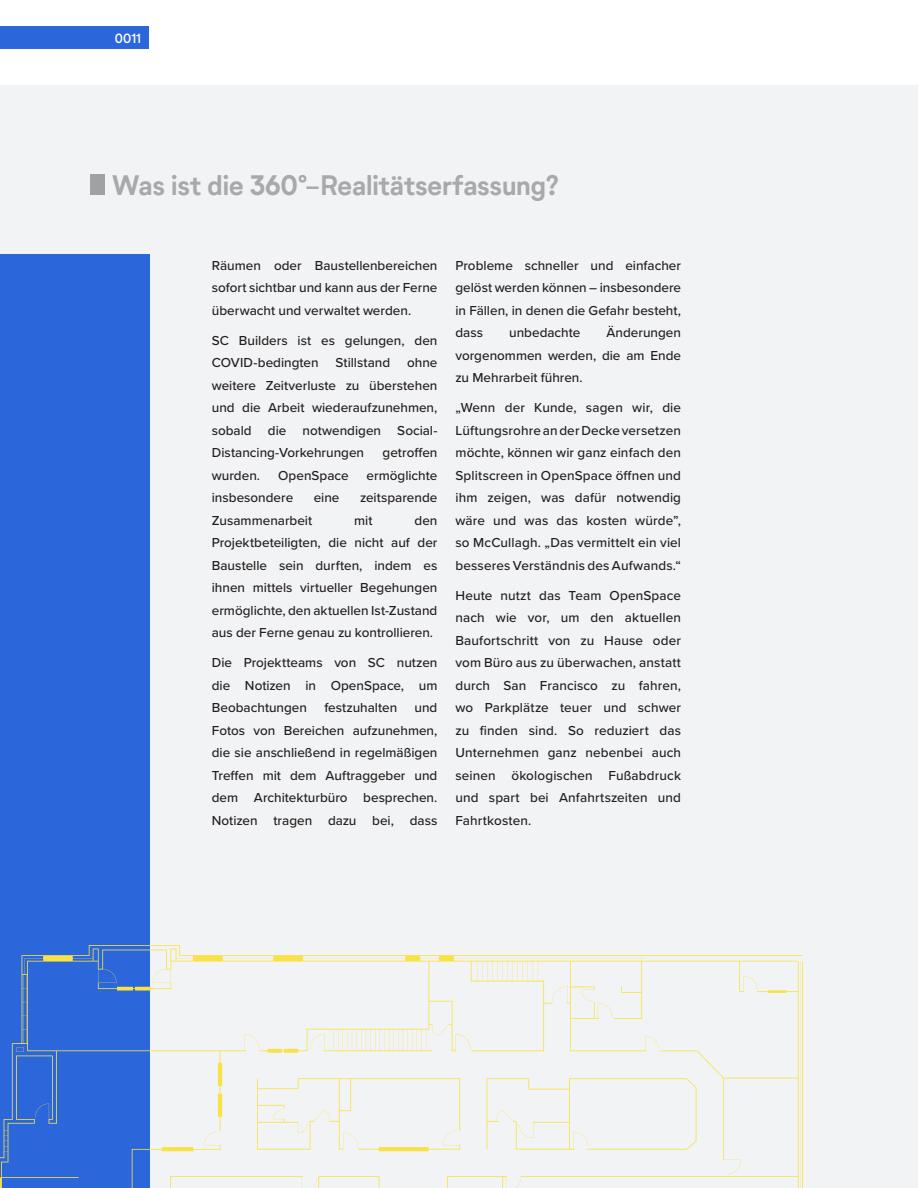
<style>
.page{position:relative;width:918px;height:1188px;background:#fff}
.page>*{position:absolute;margin:0;border:0;box-sizing:border-box;transform-origin:0 0}
.Headline_27_31_Left{font:700 27px "Neutrif Studio";letter-spacing:-.015em;color:#a8a9ad}
.Copy_Text_08_14_Full{font:500 13.5px/22.5px "Proxima Nova";color:#231f20;text-align:justify}
.t1{font:500 12.75px "Neutrif Studio";color:#fff}
</style>
<div class="page">
<div style="left:896px;top:87px;width:22px;height:1101px;background:#f2f3f4"></div>
<div style="left:0;top:85px;width:917px;height:1103px;background:#f2f3f4"></div>
<div style="left:0;top:255px;width:149px;height:933px;background:#2b66db"></div>
<svg style="left:0;top:945px;width:802px;height:243px"></svg>
<div style="left:16px;top:1047px;width:8px;height:5px;background:#6489b0"></div>
<svg style="left:17px;top:1048px;width:6px;height:3px"></svg>
<svg style="left:152px;top:962px;width:651px;height:226px"></svg>
<svg style="left:257px;top:1078px;width:203px;height:73px"></svg>
<svg style="left:487px;top:1078px;width:209px;height:72px"></svg>
<div style="left:90px;top:174px;width:15px;height:21px;background:#9fa1a5"></div>
<div style="left:0;top:26px;width:149px;height:23px;background:#2b66db"></div>
<p class="t1" style="left:115px;top:30px;width:28px">0011</p>
<p class="Headline_27_31_Left" style="left:112px;top:169px;width:449px">Was ist die 360°-Realitätserfassung?</p>
<p class="Copy_Text_08_14_Full" style="left:212px;top:254px;width:227px">Räumen oder Baustellenbereichen sofort sichtbar und kann aus der Ferne überwacht und verwaltet werden.</p>
<p class="Copy_Text_08_14_Full" style="left:212px;top:329px;width:227px">SC Builders ist es gelungen, den COVID-bedingten Stillstand ohne weitere Zeitverluste zu überstehen und die Arbeit wiederaufzunehmen, sobald die notwendigen Social-Distancing-Vorkehrungen</p>
<p class="Copy_Text_08_14_Full" style="left:383px;top:441px;width:56px">getroffen</p>
<p class="Copy_Text_08_14_Full" style="left:212px;top:464px;width:50px">wurden.</p>
<p class="Copy_Text_08_14_Full" style="left:278px;top:464px;width:72px">OpenSpace</p>
<p class="Copy_Text_08_14_Full" style="left:367px;top:464px;width:72px">ermöglichte</p>
<p class="Copy_Text_08_14_Full" style="left:212px;top:486px;width:83px">insbesondere</p>
<p class="Copy_Text_08_14_Full" style="left:314px;top:486px;width:27px">eine</p>
<p class="Copy_Text_08_14_Full" style="left:360px;top:486px;width:79px">zeitsparende</p>
<p class="Copy_Text_08_14_Full" style="left:212px;top:509px;width:102px">Zusammenarbeit</p>
<p class="Copy_Text_08_14_Full" style="left:354px;top:509px;width:20px">mit</p>
<p class="Copy_Text_08_14_Full" style="left:212px;top:509px;width:227px;text-indent:203px">den Projektbeteiligten, die nicht auf der Baustelle sein durften, indem es ihnen mittels virtueller Begehungen ermöglichte, den aktuellen Ist-Zustand aus der Ferne genau zu kontrollieren.</p>
<p class="Copy_Text_08_14_Full" style="left:212px;top:651px;width:227px">Die Projektteams von SC nutzen die Notizen in OpenSpace, um Beobachtungen</p>
<p class="Copy_Text_08_14_Full" style="left:324px;top:696px;width:74px">festzuhalten</p>
<p class="Copy_Text_08_14_Full" style="left:212px;top:696px;width:227px;text-indent:203px">und Fotos von Bereichen aufzunehmen, die sie anschließend in regelmäßigen Treffen mit dem Auftraggeber und dem Architekturbüro besprechen.<br>Notizen tragen dazu bei, dass</p>
<p class="Copy_Text_08_14_Full" style="left:455px;top:254px;width:227px">Probleme schneller und einfacher gelöst werden können – insbesondere in Fällen, in denen die Gefahr besteht, dass</p>
<p class="Copy_Text_08_14_Full" style="left:455px;top:321px;width:227px;text-indent:151px">Änderungen vorgenommen werden, die am Ende zu Mehrarbeit führen.</p>
<p class="Copy_Text_08_14_Full" style="left:455px;top:396px;width:227px">„Wenn der Kunde, sagen wir, die Lüftungsrohre an der Decke versetzen möchte, können wir ganz einfach den Splitscreen in OpenSpace öffnen und ihm zeigen, was dafür notwendig wäre und was das kosten würde”, so McCullagh. „Das vermittelt ein viel besseres Verständnis des Aufwands.“</p>
<p class="Copy_Text_08_14_Full" style="left:455px;top:584px;width:227px">Heute nutzt das Team OpenSpace nach wie vor, um den aktuellen Baufortschritt von zu Hause oder vom Büro aus zu überwachen, anstatt durch San Francisco zu fahren, wo Parkplätze teuer und schwer zu finden sind. So reduziert das Unternehmen ganz nebenbei auch seinen ökologischen Fußabdruck und spart bei Anfahrtszeiten und Fahrtkosten.</p>
<p class="Copy_Text_08_14_Full" style="left:509px;top:321px;width:73px">unbedachte</p>
</div>
